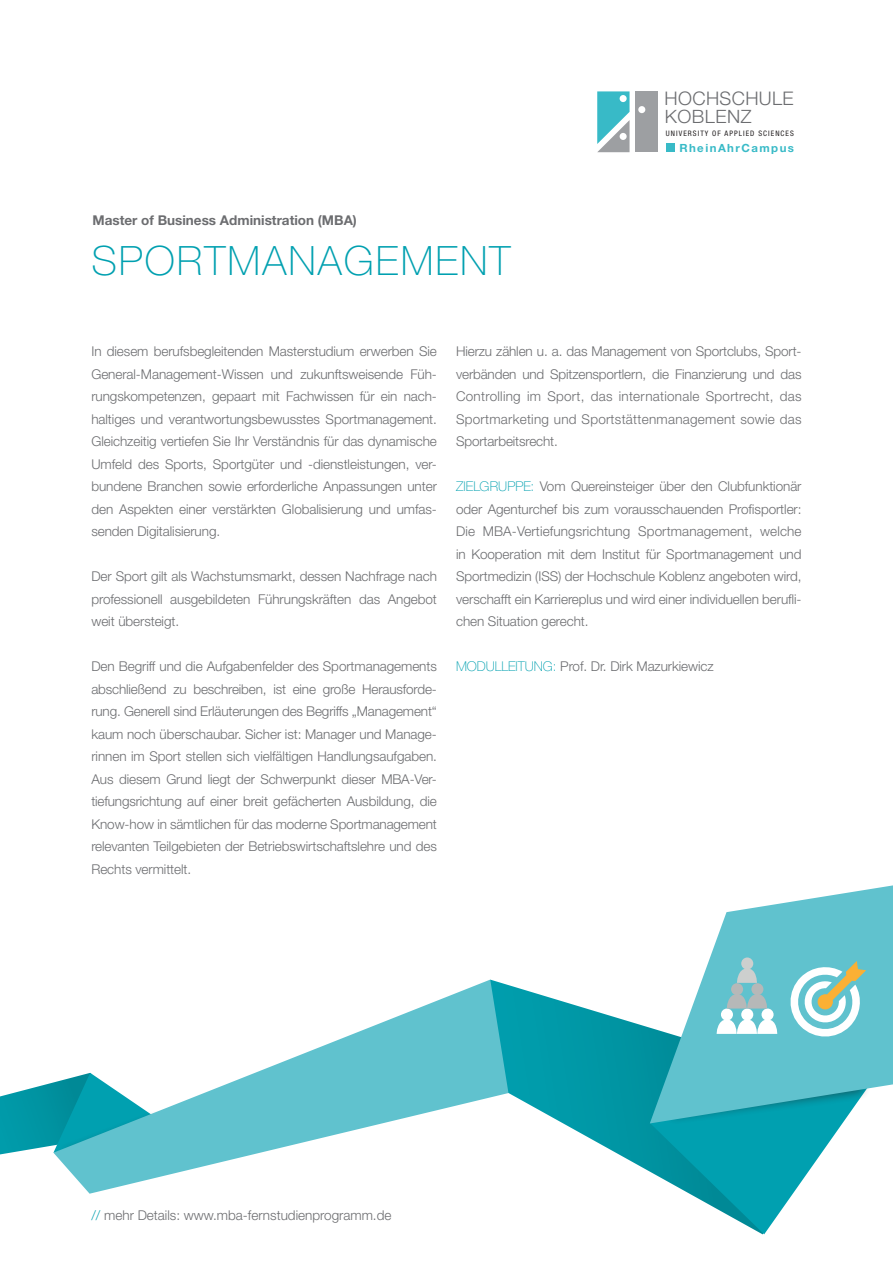
<style>
.page{position:relative;width:893px;height:1263px;background:#fff}
.page>*{position:absolute;margin:0;border:0;box-sizing:border-box;transform-origin:0 0}
.t1{font:100 40.5px "Helvetica Neue LT Pro";letter-spacing:.05em;color:#00a0b0}
.t2{font:300 18.75px "Helvetica Neue LT Std";letter-spacing:.02em;color:#6c6d70}
.t3{font:300 18.45px "Helvetica Neue LT Std";letter-spacing:.025em;color:#6c6d70}
.t4{font:300 13.5px/22.5px "Helvetica Neue LT Pro";letter-spacing:-.005em;color:#6c6d70;text-align:justify}
.t5{font:700 13.5px "Helvetica Neue LT Pro";color:#6c6d70}
.t6{font:700 11.25px "Helvetica Neue LT Std";letter-spacing:.13em;color:#38bac7}
.t7{font:condensed 7.5px "Helvetica Neue LT Std";letter-spacing:.14em;color:#231f20}
.s1{font-weight:100;color:#00a0b0}
.s2{color:#00a0b0}
</style>
<div class="page">
<div style="left:636px;top:91px;width:22px;height:61px;background:#9d9fa2"></div>
<svg style="left:597px;top:91px;width:32px;height:61px;background:#6fbec6"></svg>
<div style="left:620px;top:95px;width:7px;height:7px;background:#fff;border-radius:50%"></div>
<div style="left:638px;top:106px;width:7px;height:7px;background:#fff;border-radius:50%"></div>
<div style="left:620px;top:133px;width:7px;height:7px;background:#fff;border-radius:50%"></div>
<div style="left:666px;top:144px;width:8px;height:8px;background:#38bac7"></div>
<svg style="left:0;top:1082px;width:53px;height:73px"></svg>
<svg style="left:53px;top:979px;width:437px;height:215px"></svg>
<svg style="left:490px;top:979px;width:160px;height:193px"></svg>
<svg style="left:650px;top:1123px;width:191px;height:111px;fill:#00a0b0"></svg>
<svg style="left:650px;top:885px;width:243px;height:238px;fill:#60c2ce"></svg>
<svg style="left:741px;top:957px;width:12px;height:12px"></svg>
<svg style="left:669px;top:960px;width:197px;height:153px"></svg>
<p class="t5" style="left:92px;top:211px;width:266px">Master of Business Administration (MBA)</p>
<h1 class="t1" style="left:91px;top:238px;width:421px">SPORTMANAGEMENT</h1>
<h2 class="t2" style="left:665px;top:87px;width:131px">HOCHSCHULE</h2>
<h3 class="t3" style="left:665px;top:106px;width:88px">KOBLENZ</h3>
<p class="t7" style="left:666px;top:129px;width:129px">UNIVERSITY OF APPLIED SCIENCES</p>
<p class="t6" style="left:679px;top:141px;width:116px">RheinAhrCampus</p>
<p class="t4" style="left:91px;top:340px;width:347px">In diesem berufsbegleitenden Masterstudium erwerben Sie General-Management-Wissen und zukunftsweisende Füh&shy;rungskompetenzen, gepaart mit Fachwissen für ein nach&shy;haltiges und verantwortungsbewusstes Sportmanagement.<br>Gleichzeitig vertiefen Sie Ihr Verständnis für das dynamische Umfeld des Sports, Sportgüter und -dienstleistungen, ver&shy;bundene Branchen sowie erforderliche Anpassungen unter den Aspekten einer verstärkten Globalisierung und umfas&shy;senden Digitalisierung.</p>
<p class="t4" style="left:91px;top:565px;width:347px">Der Sport gilt als Wachstumsmarkt, dessen Nachfrage nach professionell ausgebildeten Führungskräften das Angebot weit übersteigt.</p>
<p class="t4" style="left:91px;top:655px;width:347px">Den Begriff und die Aufgabenfelder des Sportmanagements abschließend zu beschreiben, ist eine große Herausforde&shy;rung. Generell sind Erläuterungen des Begriffs „Management“ kaum noch überschaubar. Sicher ist: Manager und Manage&shy;rinnen im Sport stellen sich vielfältigen Handlungsaufgaben.<br>Aus diesem Grund liegt der Schwerpunkt dieser MBA-Ver&shy;tiefungsrichtung auf einer breit gefächerten Ausbildung, die Know-how in sämtlichen für das moderne Sportmanagement relevanten Teilgebieten der Betriebswirtschaftslehre und des Rechts vermittelt.</p>
<p class="t4" style="left:456px;top:340px;width:347px">Hierzu zählen u. a. das Management von Sportclubs, Sport&shy;verbänden und Spitzensportlern, die Finanzierung und das Controlling im Sport, das internationale Sportrecht, das Sportmarketing und Sportstättenmanagement sowie das Sportarbeitsrecht.</p>
<p class="t4" style="left:456px;top:475px;width:347px"><span class="s1">ZIELGRUPPE:</span> Vom Quereinsteiger über den Clubfunktionär oder Agenturchef bis zum vorausschauenden Profisportler:<br>Die MBA-Vertiefungsrichtung Sportmanagement, welche in Kooperation mit dem Institut für Sportmanagement und Sportmedizin (ISS) der Hochschule Koblenz angeboten wird, verschafft ein Karriereplus und wird einer individuellen berufli&shy;chen Situation gerecht.</p>
<p class="t4" style="left:456px;top:655px;width:259px"><span class="s1">MODULLEITUNG:</span> Prof. Dr. Dirk Mazurkiewicz</p>
<p class="t4" style="left:91px;top:1203px;width:302px"><span class="s2">//</span> mehr Details: www.mba-fernstudienprogramm.de</p>
</div>
